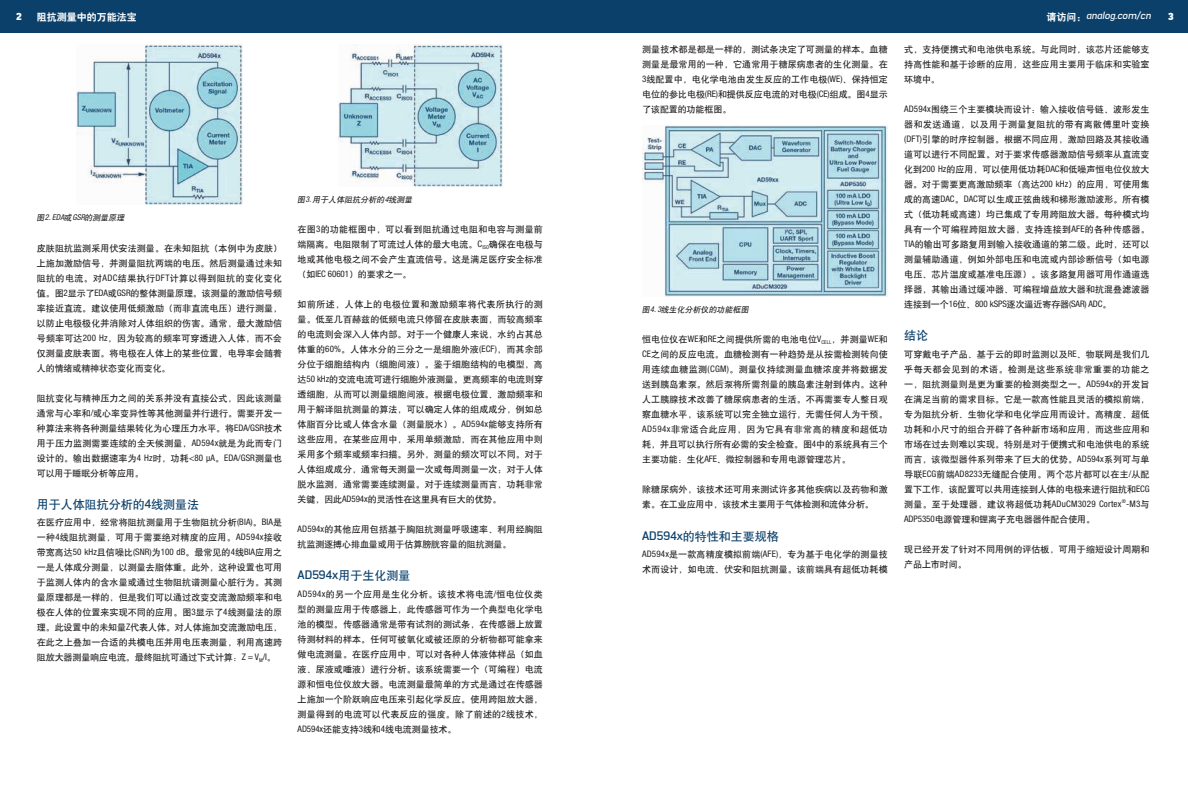
<style>
.page{position:relative;width:1188px;height:792px;background:#fff}
.page>*{position:absolute;margin:0;border:0;box-sizing:border-box;transform-origin:0 0}
.t1{font:12px "H Yb 1 gj";color:#0b406a}
.t2{font:500 12px "Azbuka Std";color:#0b406a}
.t3{font:italic 500 10px "Azbuka Std";color:#fff}
.t4{font:10px "H Yb 2 gj";color:#fff}
.t5{font:900 10px "Azbuka Std";color:#fff}
.t6{font:9px/15px "H Yb 1 gj";letter-spacing:.01em;color:#231f20;text-align:justify}
.t7{font:9px/15px "H Yb 1 gj";letter-spacing:-.01em;color:#231f20}
.t8{font:condensed 9px "Helvetica Neue LT Std";letter-spacing:.005em;color:#231f20}
.t9{font:italic 8px "H Yb 1 gj";color:#231f20}
.t10{font:italic condensed 8px "Helvetica Neue LT Std";color:#231f20}
.t11{font:condensed 5.2px "Helvetica Neue LT Std";color:#231f20}
.s1{font-family:"H Yb 1 gj";font-stretch:normal}
.s2{font-family:"Helvetica Neue LT Std";font-stretch:condensed}
.s3{font-family:"Azbuka Std";font-weight:500}
.s4{font-family:"H Yb 1 gj";font-weight:400}
.s5{font-family:"H Yb 2 gj";font-weight:400;font-style:normal}
</style>
<div class="page">
<div style="left:0;top:0;width:594px;height:33px;background:#0b406a"></div>
<img style="left:77px;top:45px;width:165px;height:159px">
<div style="left:594px;top:0;width:594px;height:33px;background:#0b406a"></div>
<img style="left:339px;top:45px;width:163px;height:142px">
<img style="left:642px;top:126px;width:246px;height:170px">
<p class="t5" style="left:16px;top:10px;width:7px">2</p>
<p class="t4" style="left:37px;top:12px;width:101px">阻抗测量中的万能法宝</p>
<p class="t10" style="left:36px;top:213px;width:91px"><span class="s1">图</span>2. EDA<span class="s1">或</span>GSR<span class="s1">的测量原理</span></p>
<p class="t6" style="left:37px;top:240px;width:247px">皮肤阻抗监测采用伏安法测量。在未知阻抗（本例中为皮肤）上施加激励信号，并测量阻抗两端的电压。然后测量通过未知阻抗的电流。对<span class="s2">ADC</span>结果执行<span class="s2">DFT</span>计算以得到阻抗的变化变化值。图<span class="s2">2</span>显示了<span class="s2">EDA</span>或<span class="s2">GSR</span>的整体测量原理。该测量的激励信号频率接近直流。建议使用低频激励（而非直流电压）进行测量，以防止电极极化并消除对人体组织的伤害。通常，最大激励信号频率可达<span class="s2">200 Hz</span>，因为较高的频率可穿透进入人体，而不会仅测量皮肤表面。将电极在人体上的某些位置，电导率会随着人的情绪或精神状态变化而变化。</p>
<p class="t6" style="left:37px;top:390px;width:247px">阻抗变化与精神压力之间的关系并没有直接公式，因此该测量通常与心率和<span class="s2">/</span>或心率变异性等其他测量并行进行。需要开发一种算法来将各种测量结果转化为心理压力水平。将<span class="s2">EDA/GSR</span>技术用于压力监测需要连续的全天候测量，<span class="s2">AD594x</span>就是为此而专门设计的。输出数据速率为<span class="s2">4 Hz</span>时，功耗<span class="s2">&lt;80 μA</span>。<span class="s2">EDA/GSR</span>测量也可以用于睡眠分析等应用。</p>
<h1 class="t1" style="left:37px;top:498px;width:164px">用于人体阻抗分析的<span class="s3">4</span>线测量法</h1>
<p class="t6" style="left:37px;top:515px;width:247px">在医疗应用中，经常将阻抗测量用于生物阻抗分析<span class="s2">(BIA)</span>。<span class="s2">BIA</span>是一种<span class="s2">4</span>线阻抗测量，可用于需要绝对精度的应用。<span class="s2">AD594x</span>接收</p>
<p class="t8" style="left:37px;top:547px;width:247px"><span class="s1">带宽高达</span>50 kHz<span class="s1">且信噪比</span>(SNR)<span class="s1">为</span>100 dB<span class="s1">。最常见的</span>4<span class="s1">线</span>BIA<span class="s1">应用之</span></p>
<p class="t6" style="left:37px;top:560px;width:247px">一是人体成分测量，以测量去脂体重。此外，这种设置也可用于监测人体内的含水量或通过生物阻抗谱测量心脏行为。其测量原理都是一样的，但是我们可以通过改变交流激励频率和电极在人体的位置来实现不同的应用。图<span class="s2">3</span>显示了<span class="s2">4</span>线测量法的原理。此设置中的未知量<span class="s2">Z</span>代表人体。对人体施加交流激励电压，在此之上叠加一合适的共模电压并用电压表测量，利用高速跨阻放大器测量响应电流。最终阻抗可通过下式计算：<span class="s2">Z = V</span><sub>M</sub><span class="s2">/I</span>。</p>
<p class="t9" style="left:297px;top:195px;width:118px">图<span class="s2">3 .</span> 用于人体阻抗分析的<span class="s2">4</span>线测量</p>
<p class="t6" style="left:298px;top:222px;width:247px">在图<span class="s2">3</span>的功能框图中，可以看到阻抗通过电阻和电容与测量前端隔离。电阻限制了可流过人体的最大电流。<span class="s2">C</span><sub>ISO</sub>确保在电极与地或其他电极之间不会产生直流信号。这是满足医疗安全标准（如<span class="s2">IEC 60601</span>）的要求之一。</p>
<p class="t6" style="left:298px;top:297px;width:247px">如前所述，人体上的电极位置和激励频率将代表所执行的测量。低至几百赫兹的低频电流只停留在皮肤表面，而较高频率的电流则会深入人体内部。对于一个健康人来说，水约占其总体重的<span class="s2">60%</span>。人体水分的三分之一是细胞外液<span class="s2">(ECF)</span>，而其余部分位于细胞结构内（细胞间液）。鉴于细胞结构的电模型，高达<span class="s2">50 kHz</span>的交流电流可进行细胞外液测量。更高频率的电流则穿透细胞，从而可以测量细胞间液。根据电极位置、激励频率和用于解译阻抗测量的算法，可以确定人体的组成成分，例如总体脂百分比或人体含水量（测量脱水）。<span class="s2">AD594x</span>能够支持所有这些应用。在某些应用中，采用单频激励，而在其他应用中则采用多个频率或频率扫描。另外，测量的频次可以不同。对于人体组成成分，通常每天测量一次或每周测量一次；对于人体脱水监测，通常需要连续测量。对于连续测量而言，功耗非常关键，因此<span class="s2">AD594x</span>的灵活性在这里具有巨大的优势。</p>
<p class="t7" style="left:298px;top:522px;width:247px"><span class="s2">AD594x</span>的其他应用包括基于胸阻抗测量呼吸速率、利用经胸阻抗监测逐搏心排血量或用于估算膀胱容量的阻抗测量。</p>
<h1 class="t2" style="left:298px;top:568px;width:114px">AD594x<span class="s4">用于生化测量</span></h1>
<p class="t6" style="left:298px;top:586px;width:247px"><span class="s2">AD594x</span>的另一个应用是生化分析。该技术将电流<span class="s2">/</span>恒电位仪类型的测量应用于传感器上，此传感器可作为一个典型电化学电池的模型。传感器通常是带有试剂的测试条，在传感器上放置待测材料的样本。任何可被氧化或被还原的分析物都可能拿来做电流测量。在医疗应用中，可以对各种人体液体样品（如血液、尿液或唾液）进行分析。该系统需要一个（可编程）电流源和恒电位仪放大器。电流测量最简单的方式是通过在传感器上施加一个阶跃响应电压来引起化学反应。使用跨阻放大器，测量得到的电流可以代表反应的强度。除了前述的<span class="s2">2</span>线技术，<span class="s2">AD594x</span>还能支持<span class="s2">3</span>线和<span class="s2">4</span>线电流测量技术。</p>
<p class="t6" style="left:642px;top:42px;width:247px">测量技术都是都是一样的，测试条决定了可测量的样本。血糖测量是最常用的一种，它通常用于糖尿病患者的生化测量。在<span class="s2">3</span>线配置中，电化学电池由发生反应的工作电极<span class="s2">(WE)</span>、保持恒定电位的参比电极<span class="s2">(RE)</span>和提供反应电流的对电极<span class="s2">(CE)</span>组成。图<span class="s2">4</span>显示了该配置的功能框图。</p>
<p class="t9" style="left:642px;top:306px;width:110px">图<span class="s2">4 . 3</span>线生化分析仪的功能框图</p>
<p class="t6" style="left:642px;top:332px;width:247px">恒电位仪在<span class="s2">WE</span>和<span class="s2">RE</span>之间提供所需的电池电位<span class="s2">V</span><sub>CELL</sub>，并测量<span class="s2">WE</span>和<span class="s2">CE</span>之间的反应电流。血糖检测有一种趋势是从按需检测转向使用连续血糖监测<span class="s2">(CGM)</span>。测量仪持续测量血糖浓度并将数据发送到胰岛素泵。然后泵将所需剂量的胰岛素注射到体内。这种人工胰腺技术改善了糖尿病患者的生活。不再需要专人整日观察血糖水平，该系统可以完全独立运行，无需任何人为干预。<span class="s2">AD594x</span>非常适合此应用，因为它具有非常高的精度和超低功耗，并且可以执行所有必需的安全检查。图<span class="s2">4</span>中的系统具有三个主要功能：生化<span class="s2">AFE</span>、微控制器和专用电源管理芯片。</p>
<p class="t6" style="left:642px;top:482px;width:247px">除糖尿病外，该技术还可用来测试许多其他疾病以及药物和激素。在工业应用中，该技术主要用于气体检测和流体分析。</p>
<h1 class="t1" style="left:642px;top:530px;width:138px"><span class="s3">AD594x</span>的特性和主要规格</h1>
<p class="t6" style="left:642px;top:547px;width:247px"><span class="s2">AD594x</span>是一款高精度模拟前端<span class="s2">(AFE)</span>，专为基于电化学的测量技术而设计，如电流、伏安和阻抗测量。该前端具有超低功耗模</p>
<p class="t3" style="left:1046px;top:10px;width:106px"><span class="s5">请访问：</span>analog.com/cn</p>
<p class="t5" style="left:1168px;top:10px;width:7px">3</p>
<p class="t6" style="left:904px;top:42px;width:247px">式，支持便携式和电池供电系统。与此同时，该芯片还能够支持高性能和基于诊断的应用，这些应用主要用于临床和实验室环境中。</p>
<p class="t6" style="left:904px;top:102px;width:247px"><span class="s2">AD594x</span>围绕三个主要模块而设计：输入接收信号链、波形发生器和发送通道，以及用于测量复阻抗的带有离散傅里叶变换<span class="s2">(DFT)</span>引擎的时序控制器。根据不同应用，激励回路及其接收通道可以进行不同配置。对于要求传感器激励信号频率从直流变化到<span class="s2">200 Hz</span>的应用，可以使用低功耗<span class="s2">DAC</span>和低噪声恒电位仪放大器。对于需要更高激励频率（高达<span class="s2">200 kHz</span>）的应用，可使用集成的高速<span class="s2">DAC</span>。<span class="s2">DAC</span>可以生成正弦曲线和梯形激励波形。所有模式（低功耗或高速）均已集成了专用跨阻放大器。每种模式均具有一个可编程跨阻放大器，支持连接到<span class="s2">AFE</span>的各种传感器。<span class="s2">TIA</span>的输出可多路复用到输入接收通道的第二级。此时，还可以测量辅助通道，例如外部电压和电流或内部诊断信号（如电源电压、芯片温度或基准电压源）。该多路复用器可用作通道选择器，其输出通过缓冲器、可编程增益放大器和抗混叠滤波器</p>
<p class="t8" style="left:904px;top:299px;width:209px"><span class="s1">连接到一个</span>16<span class="s1">位、</span>800 kSPS<span class="s1">逐次逼近寄存器</span>(SAR) ADC<span class="s1">。</span></p>
<h1 class="t1" style="left:904px;top:330px;width:25px">结论</h1>
<p class="t6" style="left:904px;top:347px;width:247px">可穿戴电子产品、基于云的即时监测以及<span class="s2">RE</span>、物联网是我们几乎每天都会见到的术语。检测是这些系统非常重要的功能之一，阻抗测量则是更为重要的检测类型之一。<span class="s2">AD594x</span>的开发旨在满足当前的需求目标。它是一款高性能且灵活的模拟前端，专为阻抗分析、生物化学和电化学应用而设计。高精度、超低功耗和小尺寸的组合开辟了各种新市场和应用，而这些应用和市场在过去则难以实现。特别是对于便携式和电池供电的系统而言，该微型器件系列带来了巨大的优势。<span class="s2">AD594x</span>系列可与单导联<span class="s2">ECG</span>前端<span class="s2">AD8233</span>无缝配合使用。两个芯片都可以在主<span class="s2">/</span>从配置下工作，该配置可以共用连接到人体的电极来进行阻抗和<span class="s2">ECG</span>测量。至于处理器，建议将超低功耗<span class="s2">ADuCM3029 Cortex</span></p>
<p class="t11" style="left:1122px;top:498px;width:6px">®</p>
<p class="t8" style="left:1126px;top:499px;width:25px">-M3<span class="s1">与</span></p>
<p class="t7" style="left:904px;top:512px;width:192px"><span class="s2">ADP5350</span>电源管理和锂离子充电器器件配合使用。</p>
<p class="t6" style="left:904px;top:542px;width:247px">现已经开发了针对不同用例的评估板，可用于缩短设计周期和产品上市时间。</p>
</div>
